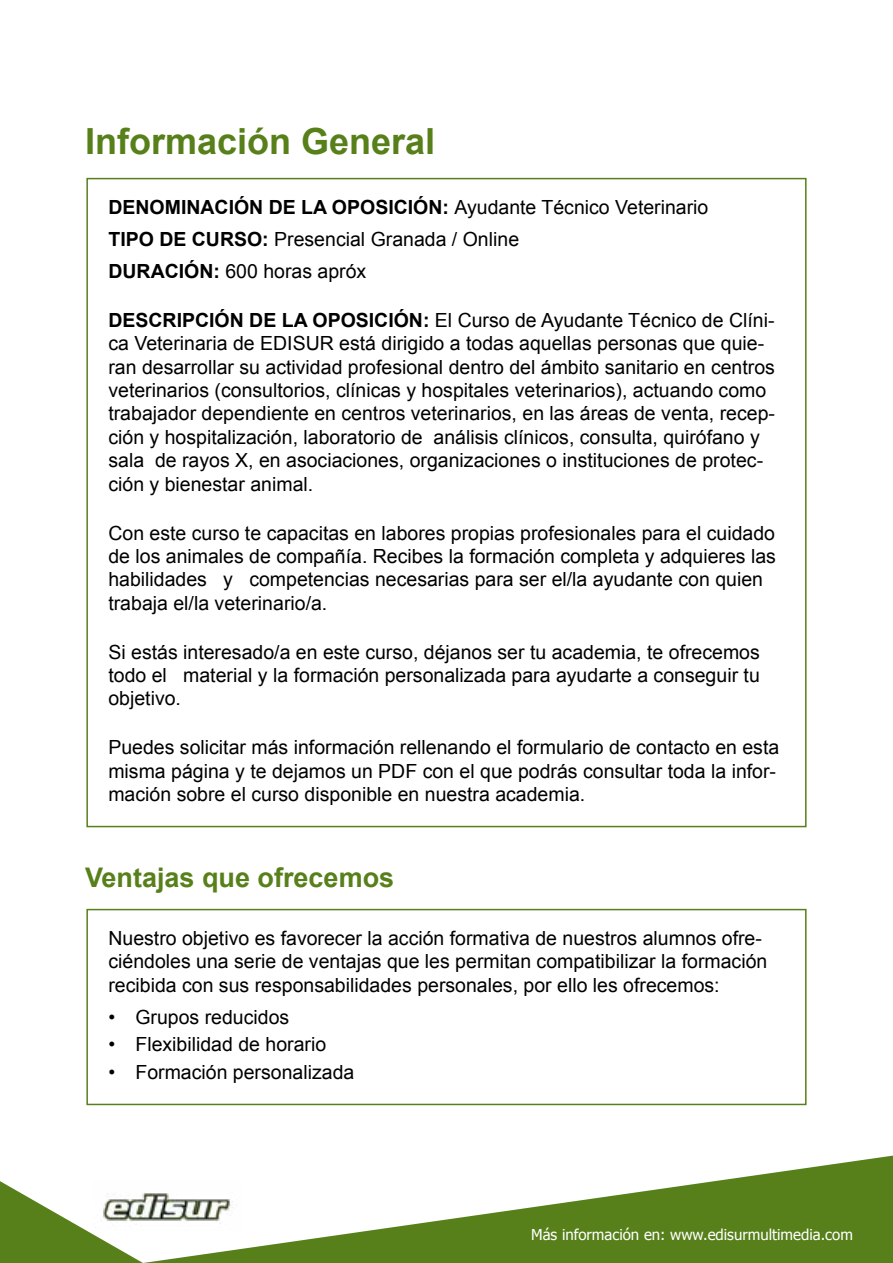
<style>
.page{position:relative;width:893px;height:1263px;background:#fff}
.page>*{position:absolute;margin:0;border:0;box-sizing:border-box;transform-origin:0 0}
.t1{font:700 36px "Arial";color:#57801a}
.t2{font:700 27px "Arial";color:#57801a}
.t3{font:19.5px/23.4px "Arial";color:#000}
.t4{font:15px "Tahoma";color:#fff}
.s1{font-weight:700}
</style>
<div class="page">
<svg style="left:0;top:1181px;width:143px;height:82px"></svg>
<svg style="left:143px;top:1155px;width:750px;height:108px;fill:#57801a"></svg>
<img style="left:94px;top:1180px;width:148px;height:51px">
<div style="left:86px;top:909px;width:720px;height:196px;border:2px solid #57801a"></div>
<h1 class="t1" style="left:85px;top:117px;width:352px">Información General</h1>
<p class="t3" style="left:108px;top:191px;width:601px;line-height:32px"><span class="s1">DENOMINACIÓN DE LA OPOSICIÓN:</span> Ayudante Técnico Veterinario<br><span class="s1">TIPO DE CURSO:</span> Presencial Granada / Online<br><span class="s1">DURACIÓN:</span> 600 horas apróx</p>
<p class="t3" style="left:108px;top:308px;width:668px"><span class="s1">DESCRIPCIÓN DE LA OPOSICIÓN:</span> El Curso de Ayudante Técnico de Clíni&shy;ca Veterinaria de EDISUR está dirigido a todas aquellas personas que quie&shy;ran desarrollar su actividad profesional dentro del ámbito sanitario en centros veterinarios (consultorios, clínicas y hospitales veterinarios), actuando como trabajador dependiente en centros veterinarios, en las áreas de venta, recep&shy;ción y hospitalización, laboratorio de análisis clínicos, consulta, quirófano y sala de rayos X, en asociaciones, organizaciones o instituciones de protec&shy;ción y bienestar animal.</p>
<p class="t3" style="left:108px;top:521px;width:669px">Con este curso te capacitas en labores propias profesionales para el cuidado de los animales de compañía. Recibes la formación completa y adquieres las habilidades y competencias necesarias para ser el/la ayudante con quien trabaja el/la veterinario/a.</p>
<p class="t3" style="left:108px;top:640px;width:653px;text-align:justify">Si estás interesado/a en este curso, déjanos ser tu academia, te ofrecemos todo el material y la formación personalizada para ayudarte a conseguir tu objetivo.</p>
<p class="t3" style="left:108px;top:736px;width:672px">Puedes solicitar más información rellenando el formulario de contacto en esta misma página y te dejamos un PDF con el que podrás consultar toda la infor&shy;mación sobre el curso disponible en nuestra academia.</p>
<h2 class="t2" style="left:85px;top:859px;width:311px">Ventajas que ofrecemos</h2>
<p class="t3" style="left:108px;top:927px;width:660px">Nuestro objetivo es favorecer la acción formativa de nuestros alumnos ofre&shy;ciéndoles una serie de ventajas que les permitan compatibilizar la formación recibida con sus responsabilidades personales, por ello les ofrecemos:</p>
<p class="t3" style="left:108px;top:1005px;width:182px">• Grupos reducidos</p>
<p class="t3" style="left:108px;top:1033px;width:219px">• Flexibilidad de horario</p>
<p class="t3" style="left:108px;top:1061px;width:247px">• Formación personalizada</p>
<p class="t4" style="left:531px;top:1224px;width:323px">Más información en: www.edisurmultimedia.com</p>
</div>
